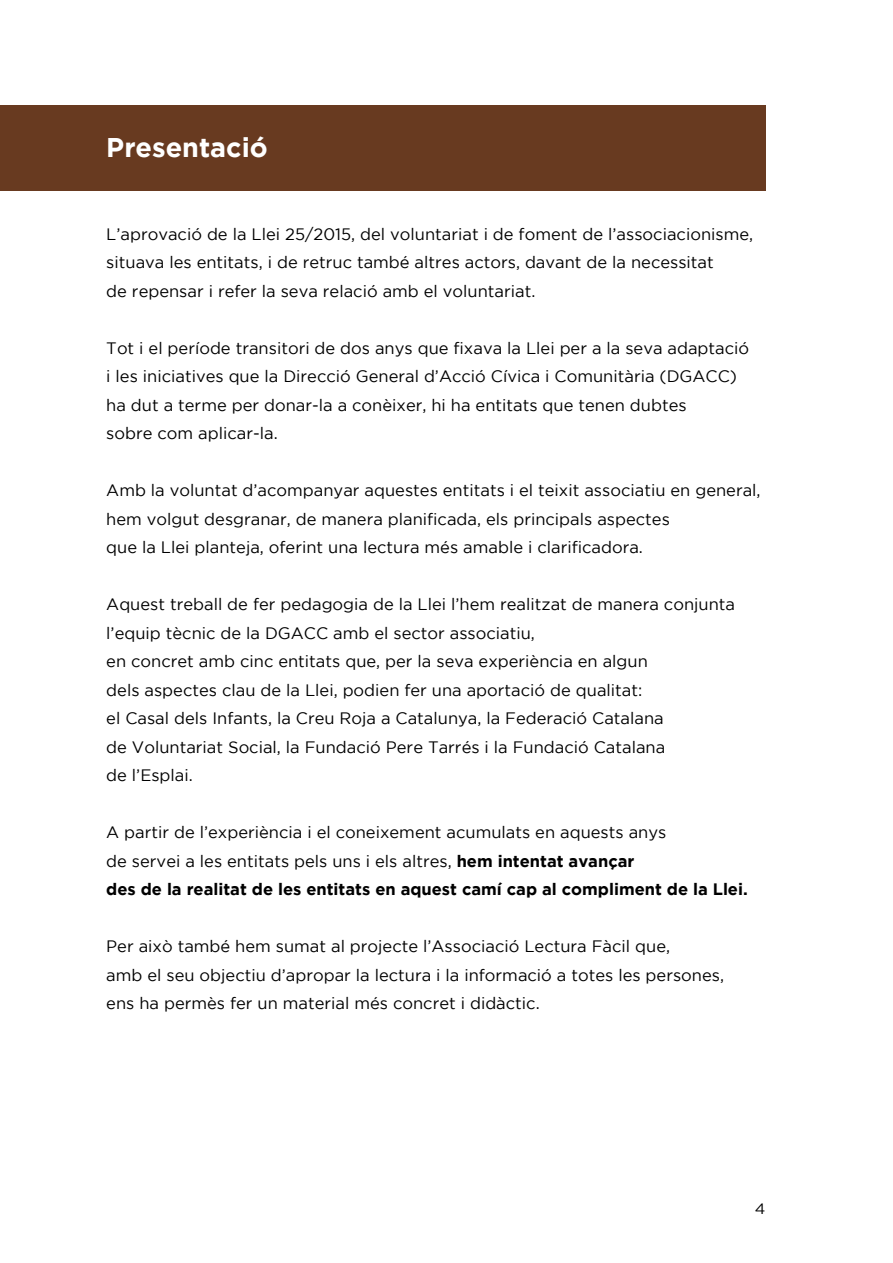
<style>
.page{position:relative;width:893px;height:1263px;background:#fff}
.page>*{position:absolute;margin:0;border:0;box-sizing:border-box;transform-origin:0 0}
.Titulo_1_comun{font:700 27px "Gotham";color:#fff}
.texto{font:16.5px/28.5px "Gotham";color:#000}
.t1{font:15px "Gotham";color:#000;scale:1.06 1}
.s1{font-weight:700}
</style>
<div class="page">
<div style="left:0;top:105px;width:765px;height:85px;background:#683a20"></div>
<p class="Titulo_1_comun" style="left:106px;top:132px;width:163px">Presentació</p>
<p class="texto" style="left:106px;top:220px;width:648px">L’aprovació de la Llei 25/2015, del voluntariat i de foment de l’associacionisme,</p>
<p class="texto" style="left:106px;top:248px;width:609px">situava les entitats, i de retruc també altres actors, davant de la necessitat</p>
<p class="texto" style="left:106px;top:277px;width:431px">de repensar i refer la seva relació amb el voluntariat.</p>
<p class="texto" style="left:106px;top:334px;width:644px">Tot i el període transitori de dos anys que fixava la Llei per a la seva adaptació i les iniciatives que la Direcció General d’Acció Cívica i Comunitària (DGACC) ha dut a terme per donar-la a conèixer, hi ha entitats que tenen dubtes<br>sobre com aplicar-la.</p>
<p class="texto" style="left:106px;top:476px;width:656px">Amb la voluntat d’acompanyar aquestes entitats i el teixit associatiu en general, hem volgut desgranar, de manera planificada, els principals aspectes<br>que la Llei planteja, oferint una lectura més amable i clarificadora.</p>
<p class="texto" style="left:106px;top:590px;width:630px">Aquest treball de fer pedagogia de la Llei l’hem realitzat de manera conjunta l’equip tècnic de la DGACC amb el sector associatiu,<br>en concret amb cinc entitats que, per la seva experiència en algun<br>dels aspectes clau de la Llei, podien fer una aportació de qualitat:<br>el Casal dels Infants, la Creu Roja a Catalunya, la Federació Catalana<br>de Voluntariat Social, la Fundació Pere Tarrés i la Fundació Catalana<br>de l’Esplai.</p>
<p class="texto" style="left:106px;top:818px;width:643px">A partir de l’experiència i el coneixement acumulats en aquests anys<br>de servei a les entitats pels uns i els altres, <span class="s1">hem intentat avançar<br>des de la realitat de les entitats en aquest camí cap al compliment de la Llei.</span></p>
<p class="texto" style="left:106px;top:932px;width:619px">Per això també hem sumat al projecte l’Associació Lectura Fàcil que,<br>amb el seu objectiu d’apropar la lectura i la informació a totes les persones, ens ha permès fer un material més concret i didàctic.</p>
<p class="t1" style="left:755px;top:1200px;width:12px">4</p>
</div>
